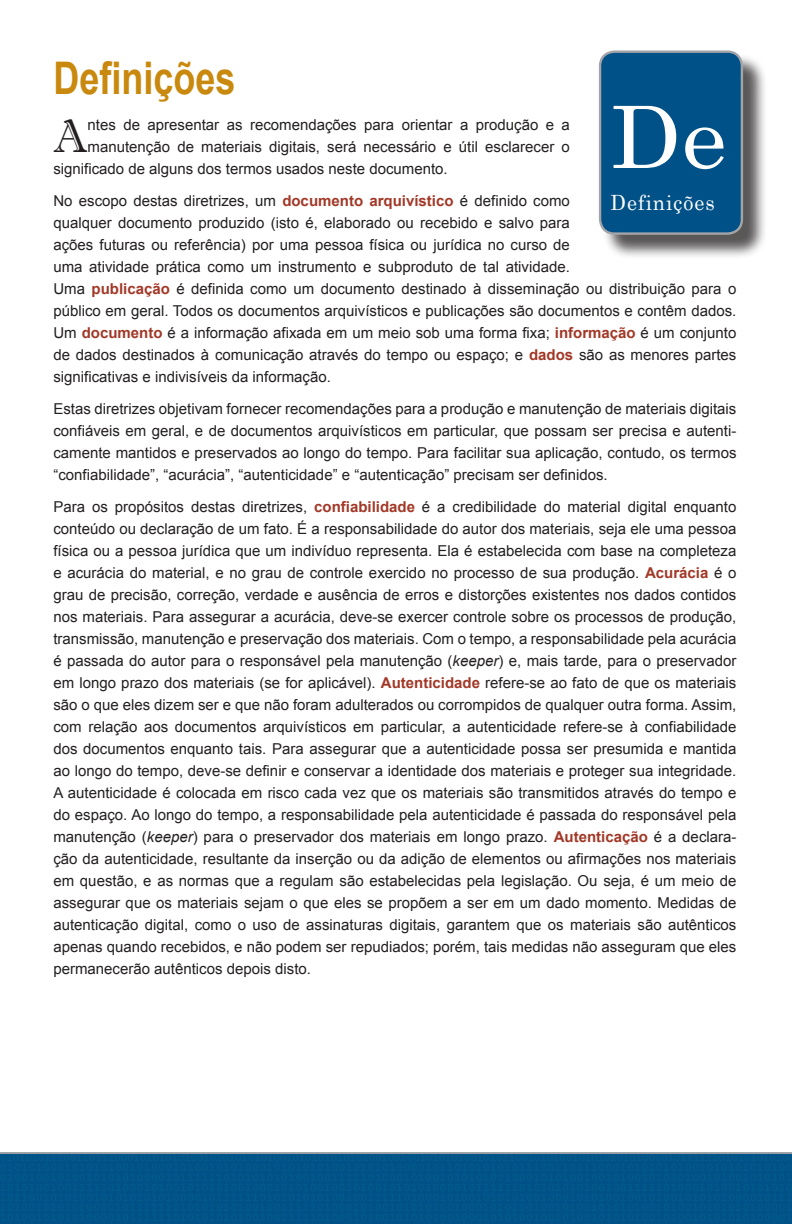
<style>
.page{position:relative;width:792px;height:1224px;background:#fff}
.page>*{position:absolute;margin:0;border:0;box-sizing:border-box;transform-origin:0 0}
.t1{font:86px "Century";color:#fff;scale:1.06 1}
.texto_corrido_capitu{font:47px "Imprint MT Shadow";color:#231f20}
.titulo_sem_número{font:700 45px "Arial";color:#c8890e;scale:.8 1}
.t2{font:21px "Century";letter-spacing:.05em;color:#fff;scale:.95 1}
.texto_corrido{font:15px/22px "Arial";color:#231f20;text-align:justify}
.texto_corrido_capitu-2{font:15px "Arial";color:#231f20}
.s1{font-weight:700;color:#a23827}
.s2{font-style:italic}
</style>
<div class="page">
<div style="left:0;top:1152px;width:792px;height:72px;background:#005187"></div>
<div style="left:602px;top:53px;width:166px;height:206px;background:#231f20;opacity:.75"></div>
<div style="left:600px;top:52px;width:142px;height:182px;background:#005187;border-radius:14px"></div>
<div style="left:599px;top:50px;width:144px;height:185px;border:2px solid #a4a5a9;border-radius:14px"></div>
<p class="titulo_sem_número" style="left:53px;top:49px;width:229px">Definições</p>
<p class="texto_corrido_capitu" style="left:53px;top:109px;width:36px">A</p>
<p class="texto_corrido_capitu-2" style="left:88px;top:115px;width:484px">ntes de apresentar as recomendações para orientar a produção e a</p>
<p class="t1" style="left:610px;top:65px;width:111px">De</p>
<p class="t2" style="left:610px;top:185px;width:111px">Definições</p>
<p class="texto_corrido_capitu-2" style="left:88px;top:137px;width:484px">manutenção de materiais digitais, será necessário e útil esclarecer o</p>
<p class="texto_corrido_capitu-2" style="left:53px;top:159px;width:396px">significado de alguns dos termos usados neste documento.</p>
<p class="texto_corrido" style="left:53px;top:190px;width:685px;text-align:left">No escopo destas diretrizes, um <span class="s1">documento arquivístico</span> é definido como<br>qualquer documento produzido (isto é, elaborado ou recebido e salvo para<br>ações futuras ou referência) por uma pessoa física ou jurídica no curso de<br>uma atividade prática como um instrumento e subproduto de tal atividade.<br>Uma <span class="s1">publicação</span> é definida como um documento destinado à disseminação ou distribuição para o público em geral. Todos os documentos arquivísticos e publicações são documentos e contêm dados.<br>Um <span class="s1">documento</span> é a informação afixada em um meio sob uma forma fixa; <span class="s1">informação</span> é um conjunto de dados destinados à comunicação através do tempo ou espaço; e <span class="s1">dados</span> são as menores partes significativas e indivisíveis da informação.</p>
<p class="texto_corrido" style="left:53px;top:398px;width:685px">Estas diretrizes objetivam fornecer recomendações para a produção e manutenção de materiais digitais confiáveis em geral, e de documentos arquivísticos em particular, que possam ser precisa e autenti&shy;camente mantidos e preservados ao longo do tempo. Para facilitar sua aplicação, contudo, os termos “confiabilidade”, “acurácia”, “autenticidade” e “autenticação” precisam ser definidos.</p>
<p class="texto_corrido" style="left:53px;top:496px;width:685px">Para os propósitos destas diretrizes, <span class="s1">confiabilidade</span> é a credibilidade do material digital enquanto conteúdo ou declaração de um fato. É a responsabilidade do autor dos materiais, seja ele uma pessoa física ou a pessoa jurídica que um indivíduo representa. Ela é estabelecida com base na completeza e acurácia do material, e no grau de controle exercido no processo de sua produção. <span class="s1">Acurácia</span> é o grau de precisão, correção, verdade e ausência de erros e distorções existentes nos dados contidos nos materiais. Para assegurar a acurácia, deve-se exercer controle sobre os processos de produção, transmissão, manutenção e preservação dos materiais. Com o tempo, a responsabilidade pela acurácia é passada do autor para o responsável pela manutenção (<span class="s2">keeper</span>) e, mais tarde, para o preservador em longo prazo dos materiais (se for aplicável). <span class="s1">Autenticidade</span> refere-se ao fato de que os materiais são o que eles dizem ser e que não foram adulterados ou corrompidos de qualquer outra forma. Assim, com relação aos documentos arquivísticos em particular, a autenticidade refere-se à confiabilidade dos documentos enquanto tais. Para assegurar que a autenticidade possa ser presumida e mantida ao longo do tempo, deve-se definir e conservar a identidade dos materiais e proteger sua integridade.<br>A autenticidade é colocada em risco cada vez que os materiais são transmitidos através do tempo e do espaço. Ao longo do tempo, a responsabilidade pela autenticidade é passada do responsável pela manutenção (<span class="s2">keeper</span>) para o preservador dos materiais em longo prazo. <span class="s1">Autenticação</span> é a declara&shy;ção da autenticidade, resultante da inserção ou da adição de elementos ou afirmações nos materiais em questão, e as normas que a regulam são estabelecidas pela legislação. Ou seja, é um meio de assegurar que os materiais sejam o que eles se propõem a ser em um dado momento. Medidas de autenticação digital, como o uso de assinaturas digitais, garantem que os materiais são autênticos apenas quando recebidos, e não podem ser repudiados; porém, tais medidas não asseguram que eles permanecerão autênticos depois disto.</p>
</div>
